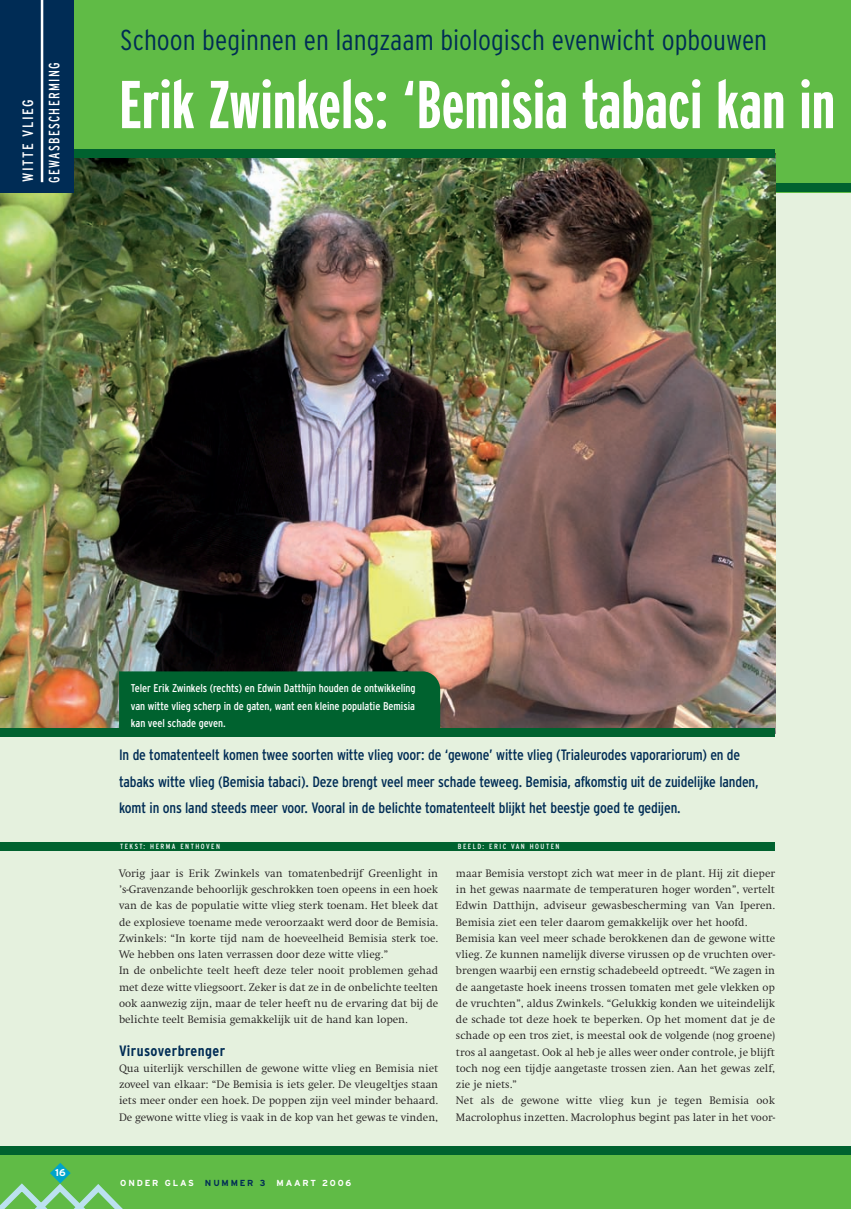
<style>
.page{position:relative;width:851px;height:1209px;background:#fff}
.page>*{position:absolute;margin:0;border:0;box-sizing:border-box;transform-origin:0 0}
.t1{font:700 extra-condensed 67.5px "Interstate";color:#fff}
.t2{font:300 condensed 28.75px "Interstate";color:#002c55}
.t3{font:condensed 15px/26.2px "Interstate";letter-spacing:-.01em;color:#002c55}
.t4{font:condensed 15px/26.4px "Interstate";letter-spacing:.1em;color:#fff}
.t5{font:700 condensed 15px "Interstate";letter-spacing:.025em;color:#002c55}
.t6{font:300 11.25px/16.2px "Swift";color:#231f20}
.t7{font:condensed 11.25px/17.5px "Interstate";letter-spacing:-.005em;color:#fff;text-align:justify}
.t8{font:700 10px "Interstate";color:#fff}
.t9{font:700 8.75px "Interstate";letter-spacing:.205em;color:#fff}
.t10{font:700 8.75px "Interstate";letter-spacing:.205em;color:#002c55}
.t11{font:condensed 7.5px "Interstate";letter-spacing:.2em;color:#fff}
</style>
<div class="page">
<img style="left:0;top:0;width:850px;height:1209px">
<h3 class="t4" style="left:16px;top:183px;width:122px;rotate:-90deg">WITTE VLIEG<br>GEWASBESCHERMING</h3>
<h2 class="t2" style="left:120px;top:29px;width:648px">Schoon beginnen en langzaam biologisch evenwicht opbouwen</h2>
<h1 class="t1" style="left:119px;top:80px;width:717px">Erik Zwinkels: ‘Bemisia tabaci kan in</h1>
<p class="t8" style="left:55px;top:1169px;width:12px">16</p>
<p class="t7" style="left:131px;top:680px;width:286px">Teler Erik Zwinkels (rechts) en Edwin Datthijn houden de ontwikkeling van witte vlieg scherp in de gaten, want een kleine populatie Bemisia kan veel schade geven.</p>
<p class="t3" style="left:119px;top:743px;width:641px">In de tomatenteelt komen twee soorten witte vlieg voor: de ‘gewone’ witte vlieg (Trialeurodes vaporariorum) en de tabaks witte vlieg (Bemisia tabaci). Deze brengt veel meer schade teweeg. Bemisia, afkomstig uit de zuidelijke landen, komt in ons land steeds meer voor. Vooral in de belichte tomatenteelt blijkt het beestje goed te gedijen.</p>
<p class="t11" style="left:120px;top:844px;width:101px">TEKST: HERMA ENTHOVEN</p>
<p class="t11" style="left:457px;top:844px;width:103px">BEELD: ERIC VAN HOUTEN</p>
<p class="t6" style="left:119px;top:866px;width:320px">Vorig jaar is Erik Zwinkels van tomatenbedrijf Greenlight in ’s-Gravenzande behoorlijk geschrokken toen opeens in een hoek van de kas de populatie witte vlieg sterk toenam. Het bleek dat de explosieve toename mede veroorzaakt werd door de Bemisia.<br>Zwinkels: “In korte tijd nam de hoeveelheid Bemisia sterk toe.<br>We hebben ons laten verrassen door deze witte vlieg.”<br>In de onbelichte teelt heeft deze teler nooit problemen gehad met deze witte vliegsoort. Zeker is dat ze in de onbelichte teelten ook aanwezig zijn, maar de teler heeft nu de ervaring dat bij de belichte teelt Bemisia gemakkelijk uit de hand kan lopen.</p>
<h3 class="t5" style="left:119px;top:1044px;width:108px">Virusoverbrenger</h3>
<p class="t6" style="left:119px;top:1061px;width:320px;text-align:justify">Qua uiterlijk verschillen de gewone witte vlieg en Bemisia niet zoveel van elkaar: “De Bemisia is iets geler. De vleugeltjes staan iets meer onder een hoek. De poppen zijn veel minder behaard.<br>De gewone witte vlieg is vaak in de kop van het gewas te vinden,</p>
<p class="t6" style="left:456px;top:866px;width:320px">maar Bemisia verstopt zich wat meer in de plant. Hij zit dieper in het gewas naarmate de temperaturen hoger worden”, vertelt Edwin Datthijn, adviseur gewasbescherming van Van Iperen.<br>Bemisia ziet een teler daarom gemakkelijk over het hoofd.<br>Bemisia kan veel meer schade berokkenen dan de gewone witte vlieg. Ze kunnen namelijk diverse virussen op de vruchten over&shy;brengen waarbij een ernstig schadebeeld optreedt. “We zagen in de aangetaste hoek ineens trossen tomaten met gele vlekken op de vruchten”, aldus Zwinkels. “Gelukkig konden we uiteindelijk de schade tot deze hoek te beperken. Op het moment dat je de schade op een tros ziet, is meestal ook de volgende (nog groene) tros al aangetast. Ook al heb je alles weer onder controle, je blijft toch nog een tijdje aangetaste trossen zien. Aan het gewas zelf, zie je niets.”<br>Net als de gewone witte vlieg kun je tegen Bemisia ook Macrolophus inzetten. Macrolophus begint pas later in het voor-</p>
<p class="t9" style="left:120px;top:1179px;width:75px">ONDER GLAS</p>
<p class="t10" style="left:205px;top:1179px;width:62px">NUMMER 3</p>
<p class="t9" style="left:276px;top:1179px;width:76px">MAART 2006</p>
</div>
